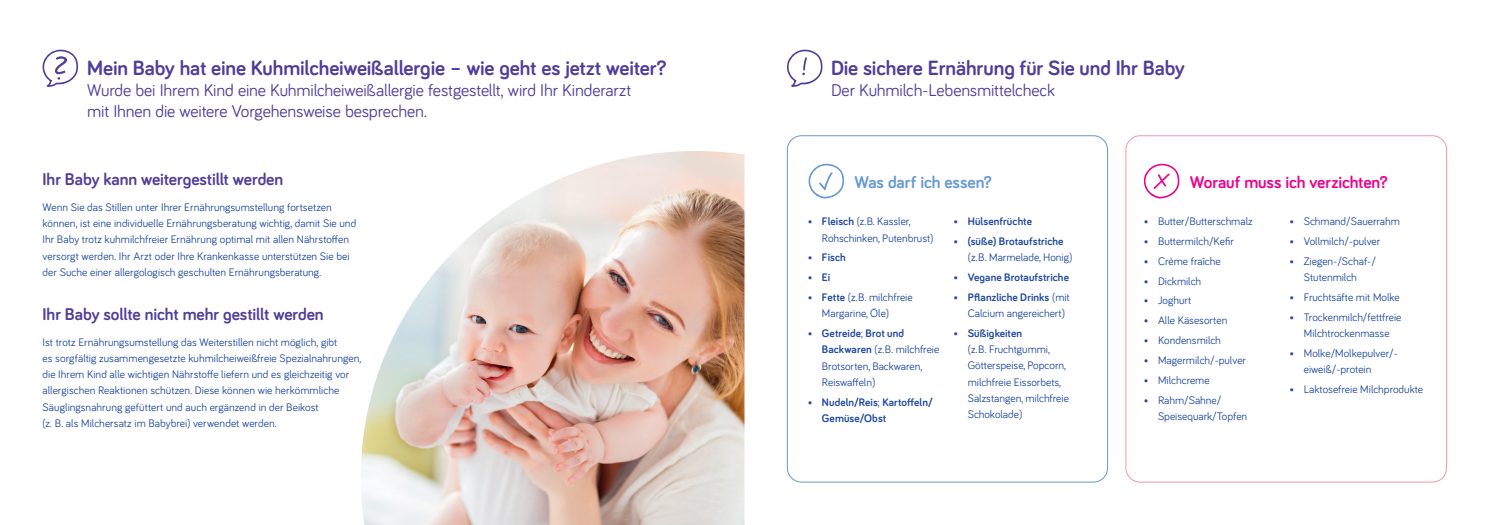
<style>
.page{position:relative;width:1489px;height:525px;background:#fff}
.page>*{position:absolute;margin:0;border:0;box-sizing:border-box;transform-origin:0 0}
.t1{font:700 21.25px "Bariol";letter-spacing:-.005em;color:#4f3d99}
.t2{font:17.5px/21px "Bariol";letter-spacing:-.01em;color:#4f3d99}
.t3{font:700 17.5px "Bariol";letter-spacing:-.005em;color:#4f3d99}
.t4{font:700 17.5px "Bariol";letter-spacing:-.005em;color:#ed028c}
.t5{font:700 17.5px "Bariol";letter-spacing:-.005em;color:#6599d1}
.t6{font:11.25px/16.2px "Bariol";color:#1f489e}
.t7{font:700 11.25px/16.2px "Bariol";letter-spacing:.01em;color:#1f489e}
.s1{font-weight:700}
.s2{font-weight:400}
</style>
<div class="page">
<img style="left:361px;top:151px;width:383px;height:373px">
<div style="left:787px;top:135px;width:320px;height:347px;border:1px solid #6599d1;border-radius:14px"></div>
<div style="left:1125px;top:135px;width:321px;height:347px;border:1px solid #f497ab;border-radius:14px"></div>
<svg style="left:787px;top:49px;width:36px;height:38px"></svg>
<svg style="left:42px;top:49px;width:36px;height:38px"></svg>
<svg style="left:808px;top:163px;width:36px;height:36px"></svg>
<svg style="left:1143px;top:163px;width:37px;height:36px"></svg>
<h1 class="t1" style="left:87px;top:54px;width:580px">Mein Baby hat eine Kuhmilcheiweißallergie – wie geht es jetzt weiter?</h1>
<h2 class="t2" style="left:87px;top:79px;width:545px">Wurde bei Ihrem Kind eine Kuhmilcheiweißallergie festgestellt, wird Ihr Kinderarzt mit Ihnen die weitere Vorgehensweise besprechen.</h2>
<h2 class="t3" style="left:43px;top:167px;width:242px">Ihr Baby kann weitergestillt werden</h2>
<p class="t6" style="left:43px;top:198px;width:315px">Wenn Sie das Stillen unter Ihrer Ernährungsumstellung fortsetzen können, ist eine individuelle Ernährungsberatung wichtig, damit Sie und Ihr Baby trotz kuhmilchfreier Ernährung optimal mit allen Nährstoffen versorgt werden. Ihr Arzt oder Ihre Krankenkasse unterstützen Sie bei der Suche einer allergologisch geschulten Ernährungsberatung.</p>
<h2 class="t3" style="left:43px;top:302px;width:283px">Ihr Baby sollte nicht mehr gestillt werden</h2>
<p class="t6" style="left:43px;top:333px;width:320px">Ist trotz Ernährungsumstellung das Weiterstillen nicht möglich, gibt<br>es sorgfältig zusammengesetzte kuhmilcheiweißfreie Spezialnahrungen, die Ihrem Kind alle wichtigen Nährstoffe liefern und es gleichzeitig vor allergischen Reaktionen schützen. Diese können wie herkömmliche Säuglingsnahrung gefüttert und auch ergänzend in der Beikost<br>(z. B. als Milchersatz im Babybrei) verwendet werden.</p>
<h1 class="t1" style="left:831px;top:54px;width:355px">Die sichere Ernährung für Sie und Ihr Baby</h1>
<h2 class="t2" style="left:831px;top:79px;width:225px">Der Kuhmilch-Lebensmittelcheck</h2>
<h2 class="t5" style="left:854px;top:170px;width:139px">Was darf ich essen?</h2>
<p class="t6" style="left:822px;top:213px;width:113px;text-indent:-14px"><span class="s1">• Fleisch</span> (z.B. Kassler,<br>Rohschinken, Putenbrust)</p>
<p class="t7" style="left:807px;top:249px;width:40px">• Fisch</p>
<p class="t7" style="left:807px;top:269px;width:24px">• Ei</p>
<p class="t6" style="left:822px;top:288px;width:92px;text-indent:-14px"><span class="s1">• Fette</span> (z.B. milchfreie<br>Margarine, Öle)</p>
<p class="t6" style="left:822px;top:324px;width:119px;text-indent:-14px"><span class="s1">• Getreide</span>; <span class="s1">Brot und<br>Backwaren</span> (z.B. milchfreie<br>Brotsorten, Backwaren,<br>Reiswaffeln)</p>
<p class="t7" style="left:822px;top:393px;width:112px;text-indent:-14px">• Nudeln/Reis<span class="s2">;</span> Kartoffeln/<br>Gemüse/Obst</p>
<p class="t7" style="left:953px;top:213px;width:80px">• Hülsenfrüchte</p>
<p class="t7" style="left:953px;top:232px;width:111px">• (süße) Brotaufstriche</p>
<p class="t6" style="left:967px;top:248px;width:106px">(z.B. Marmelade, Honig)</p>
<p class="t7" style="left:953px;top:268px;width:117px">• Vegane Brotaufstriche</p>
<p class="t6" style="left:967px;top:288px;width:103px;text-indent:-14px"><span class="s1">• Pflanzliche Drinks</span> (mit<br>Calcium angereichert)</p>
<p class="t7" style="left:953px;top:324px;width:70px">• Süßigkeiten</p>
<p class="t6" style="left:967px;top:340px;width:103px">(z.B. Fruchtgummi,<br>Götterspeise, Popcorn, milchfreie Eissorbets,<br>Salzstangen, milchfreie<br>Schokolade)</p>
<h2 class="t4" style="left:1189px;top:170px;width:199px">Worauf muss ich verzichten?</h2>
<p class="t6" style="left:1143px;top:213px;width:110px">• Butter/Butterschmalz</p>
<p class="t6" style="left:1143px;top:232px;width:91px">• Buttermilch/Kefir</p>
<p class="t6" style="left:1143px;top:252px;width:78px">• Crème fraîche</p>
<p class="t6" style="left:1143px;top:272px;width:59px">• Dickmilch</p>
<p class="t6" style="left:1143px;top:292px;width:49px">• Joghurt</p>
<p class="t6" style="left:1143px;top:311px;width:85px">• Alle Käsesorten</p>
<p class="t6" style="left:1143px;top:331px;width:79px">• Kondensmilch</p>
<p class="t6" style="left:1143px;top:351px;width:104px">• Magermilch/-pulver</p>
<p class="t6" style="left:1143px;top:371px;width:67px">• Milchcreme</p>
<p class="t6" style="left:1157px;top:391px;width:91px;text-indent:-14px">• Rahm/Sahne/<br>Speisequark/Topfen</p>
<p class="t6" style="left:1289px;top:212px;width:112px">• Schmand/Sauerrahm</p>
<p class="t6" style="left:1289px;top:232px;width:92px">• Vollmilch/-pulver</p>
<p class="t6" style="left:1289px;top:252px;width:88px;text-align:center">• Ziegen-/Schaf-/<br>Stutenmilch</p>
<p class="t6" style="left:1289px;top:288px;width:112px">• Fruchtsäfte mit Molke</p>
<p class="t6" style="left:1289px;top:308px;width:113px;text-align:center">• Trockenmilch/fettfreie<br>Milchtrockenmasse</p>
<p class="t6" style="left:1303px;top:344px;width:96px;text-indent:-14px">• Molke/Molkepulver/- eiweiß/-protein</p>
<p class="t6" style="left:1289px;top:380px;width:135px">• Laktosefreie Milchprodukte</p>
</div>
